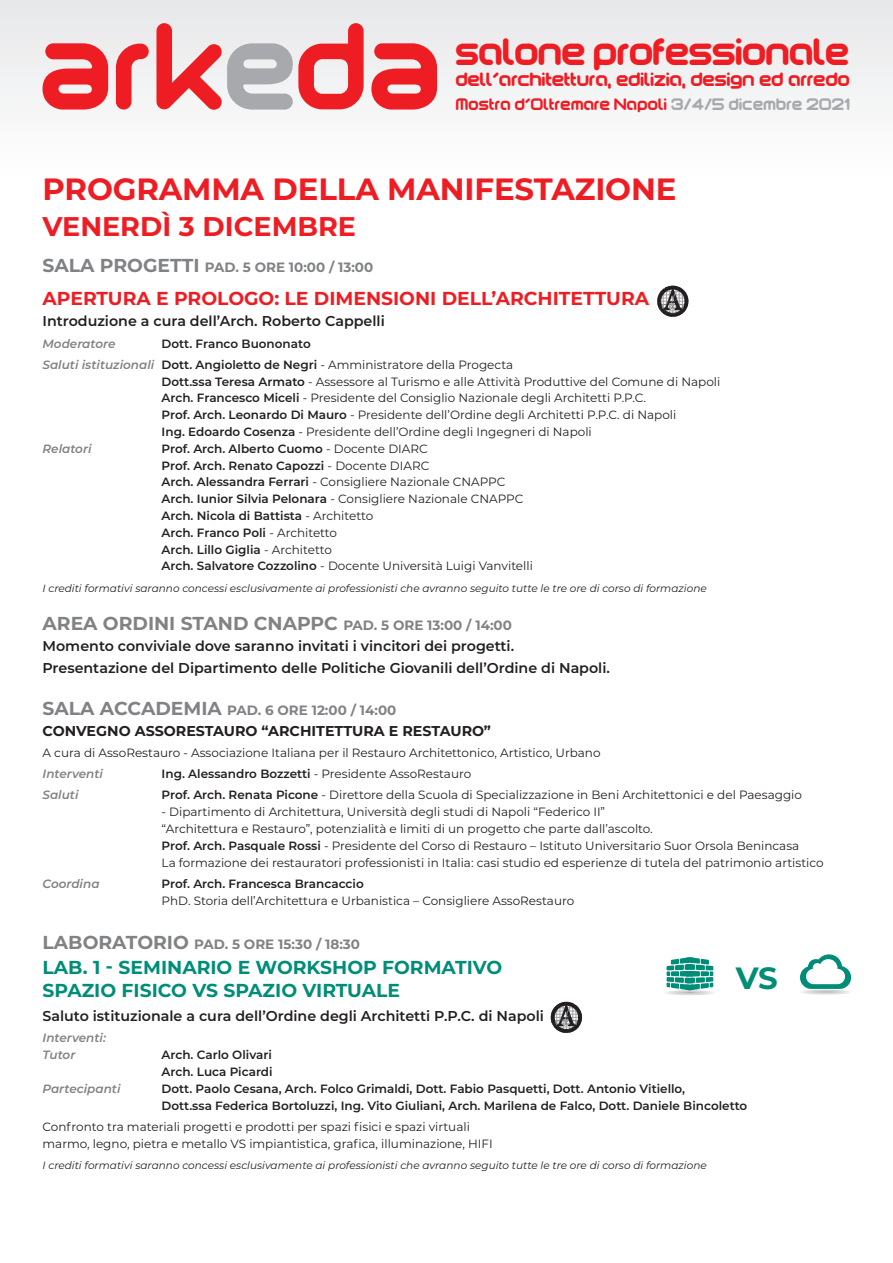
<style>
.page{position:relative;width:893px;height:1263px;background:#fff}
.page>*{position:absolute;margin:0;border:0;box-sizing:border-box;transform-origin:0 0}
.t1{font:700 30.75px "Montserrat";letter-spacing:-.005em;color:#ee1d23}
.t2{font:30.75px "motschcc";letter-spacing:-.03em;color:#ee1d23}
.t3{font:700 30.75px "Montserrat";color:#008d77}
.t4{font:700 27px "Montserrat";color:#ee1d23}
.t5{font:700 18.75px/22.5px "Montserrat";color:#008d77}
.t6{font:700 18.75px "Montserrat";color:#ee1d23}
.t7{font:700 18.75px "Montserrat";color:#808285}
.t8{font:15.6px "motschcc";letter-spacing:-.015em;color:#ee1d23}
.t9{font:600 14.25px/21.3px "Montserrat";color:#231f20}
.t10{font:700 14.25px "Montserrat";color:#231f20}
.t11{font:700 13.5px "Montserrat";color:#808285}
.t12{font:13.35px "motschcc";letter-spacing:.005em;color:#ee1d23}
.t13{font:12px/16.8px "Montserrat";color:#231f20}
.t14{font:600 12px/16.8px "Montserrat";color:#231f20}
.t15{font:italic 600 12px/16.8px "Montserrat";color:#808285}
.t16{font:italic 10.5px "Montserrat";color:#231f20}
.s1{color:#a8a9ad}
.s2{font-size:18.75px}
.s3{font-style:italic;color:#808285}
.s4{font-weight:400}
.s5{font-weight:600}
.s6{font-size:13.5px}
</style>
<div class="page">
<div style="left:0;top:0;width:893px;height:174px;background:#f4f5f5"></div>
<svg style="left:43px;top:43px;width:65px;height:67px"></svg>
<svg style="left:371px;top:43px;width:66px;height:67px"></svg>
<svg style="left:116px;top:23px;width:248px;height:87px"></svg>
<div style="left:551px;top:1002px;width:31px;height:31px;border:1px solid #231f20;border-radius:50%"></div>
<svg style="left:552px;top:1002px;width:29px;height:31px"></svg>
<div style="left:657px;top:285px;width:31px;height:32px;border:1px solid #231f20;border-radius:50%"></div>
<svg style="left:658px;top:286px;width:30px;height:30px"></svg>
<svg style="left:666px;top:957px;width:48px;height:38px"></svg>
<svg style="left:800px;top:954px;width:52px;height:40px"></svg>
<h1 class="t2" style="left:456px;top:37px;width:396px">salone professionale</h1>
<h3 class="t8" style="left:456px;top:72px;width:396px">dell’architettura, edilizia, design ed arredo</h3>
<p class="t12" style="left:456px;top:97px;width:396px">Mostra d’Oltremare Napoli <span class="s1">3/4/5 dicembre 2021</span></p>
<h1 class="t1" style="left:43px;top:177px;width:635px">PROGRAMMA DELLA MANIFESTAZIONE</h1>
<h2 class="t4" style="left:43px;top:216px;width:315px">VENERDÌ 3 DICEMBRE</h2>
<p class="t11" style="left:43px;top:262px;width:332px"><span class="s2">SALA PROGETTI</span> PAD. 5 ORE 10:00 / 13:00</p>
<h3 class="t6" style="left:43px;top:291px;width:608px">APERTURA E PROLOGO: LE DIMENSIONI DELL’ARCHITETTURA</h3>
<p class="t9" style="left:43px;top:312px;width:344px">Introduzione a cura dell’Arch. Roberto Cappelli</p>
<p class="t15" style="left:43px;top:336px;width:74px">Moderatore</p>
<p class="t14" style="left:43px;top:334px;width:472px;line-height:21.3px;text-indent:119px">Dott. Franco Buononato<br><span class="s3">Saluti istituzionali</span> Dott. Angioletto de Negri <span class="s4">- Amministratore della Progecta</span></p>
<p class="t13" style="left:162px;top:374px;width:560px"><span class="s5">Dott.ssa Teresa Armato</span> - Assessore al Turismo e alle Attività Produttive del Comune di Napoli <span class="s5">Arch. Francesco Miceli</span> - Presidente del Consiglio Nazionale degli Architetti P.P.C.<br><span class="s5">Prof. Arch. Leonardo Di Mauro</span> - Presidente dell’Ordine degli Architetti P.P.C. di Napoli<br><span class="s5">Ing. Edoardo Cosenza</span> - Presidente dell’Ordine degli Ingegneri di Napoli</p>
<p class="t15" style="left:43px;top:441px;width:50px">Relatori</p>
<p class="t14" style="left:162px;top:441px;width:373px">Prof. Arch. Alberto Cuomo <span class="s4">- Docente DIARC<br></span>Prof. Arch. Renato Capozzi <span class="s4">- Docente DIARC<br></span>Arch. Alessandra Ferrari <span class="s4">- Consigliere Nazionale CNAPPC </span>Arch. Iunior Silvia Pelonara <span class="s4">- Consigliere Nazionale CNAPPC </span>Arch. Nicola di Battista <span class="s4">- Architetto<br></span>Arch. Franco Poli <span class="s4">- Architetto<br></span>Arch. Lillo Giglia <span class="s4">- Architetto<br></span>Arch. Salvatore Cozzolino <span class="s4">- Docente Università Luigi Vanvitelli</span></p>
<p class="t16" style="left:43px;top:584px;width:666px">I crediti formativi saranno concessi esclusivamente ai professionisti che avranno seguito tutte le tre ore di corso di formazione</p>
<h3 class="t7" style="left:43px;top:616px;width:471px">AREA ORDINI STAND CNAPPC <span class="s6">PAD. 5 ORE 13:00 / 14:00</span></h3>
<p class="t9" style="left:43px;top:637px;width:569px">Momento conviviale dove saranno invitati i vincitori dei progetti.<br>Presentazione del Dipartimento delle Politiche Giovanili dell’Ordine di Napoli.</p>
<p class="t11" style="left:43px;top:705px;width:355px"><span class="s2">SALA ACCADEMIA</span> PAD. 6 ORE 12:00 / 14:00</p>
<p class="t10" style="left:43px;top:725px;width:450px">CONVEGNO ASSORESTAURO “ARCHITETTURA E RESTAURO”</p>
<p class="t13" style="left:43px;top:745px;width:560px">A cura di AssoRestauro - Associazione Italiana per il Restauro Architettonico, Artistico, Urbano</p>
<p class="t15" style="left:43px;top:766px;width:62px">Interventi</p>
<p class="t13" style="left:162px;top:766px;width:311px"><span class="s5">Ing. Alessandro Bozzetti</span> - Presidente AssoRestauro</p>
<p class="t15" style="left:43px;top:788px;width:37px">Saluti</p>
<p class="t13" style="left:162px;top:788px;width:642px"><span class="s5">Prof. Arch. Renata Picone</span> - Direttore della Scuola di Specializzazione in Beni Architettonici e del Paesaggio</p>
<p class="t13" style="left:162px;top:804px;width:663px">- Dipartimento di Architettura, Università degli studi di Napoli “Federico II”<br>“Architettura e Restauro”, potenzialità e limiti di un progetto che parte dall’ascolto.<br><span class="s5">Prof. Arch. Pasquale Rossi</span> - Presidente del Corso di Restauro – Istituto Universitario Suor Orsola Benincasa<br>La formazione dei restauratori professionisti in Italia: casi studio ed esperienze di tutela del patrimonio artistico</p>
<p class="t15" style="left:43px;top:876px;width:59px">Coordina</p>
<p class="t14" style="left:162px;top:876px;width:204px">Prof. Arch. Francesca Brancaccio</p>
<p class="t13" style="left:162px;top:893px;width:414px">PhD. Storia dell’Architettura e Urbanistica – Consigliere AssoRestauro</p>
<p class="t11" style="left:43px;top:939px;width:319px"><span class="s2">LABORATORIO</span> PAD. 5 ORE 15:30 / 18:30</p>
<h3 class="t5" style="left:43px;top:958px;width:461px">LAB. 1 - SEMINARIO E WORKSHOP FORMATIVO<br>SPAZIO FISICO VS SPAZIO VIRTUALE</h3>
<p class="t9" style="left:43px;top:1006px;width:503px">Saluto istituzionale a cura dell’Ordine degli Architetti P.P.C. di Napoli</p>
<p class="t15" style="left:43px;top:1031px;width:65px">Interventi:<br>Tutor</p>
<h1 class="t3" style="left:736px;top:966px;width:44px">VS</h1>
<p class="t14" style="left:162px;top:1047px;width:113px">Arch. Carlo Olivari<br>Arch. Luca Picardi</p>
<p class="t15" style="left:43px;top:1081px;width:79px">Partecipanti</p>
<p class="t14" style="left:162px;top:1081px;width:587px">Dott. Paolo Cesana, Arch. Folco Grimaldi, Dott. Fabio Pasquetti, Dott. Antonio Vitiello,<br>Dott.ssa Federica Bortoluzzi, Ing. Vito Giuliani, Arch. Marilena de Falco, Dott. Daniele Bincoletto</p>
<p class="t13" style="left:43px;top:1119px;width:452px">Confronto tra materiali progetti e prodotti per spazi fisici e spazi virtuali marmo, legno, pietra e metallo VS impiantistica, grafica, illuminazione, HIFI</p>
<p class="t16" style="left:43px;top:1161px;width:666px">I crediti formativi saranno concessi esclusivamente ai professionisti che avranno seguito tutte le tre ore di corso di formazione</p>
</div>
